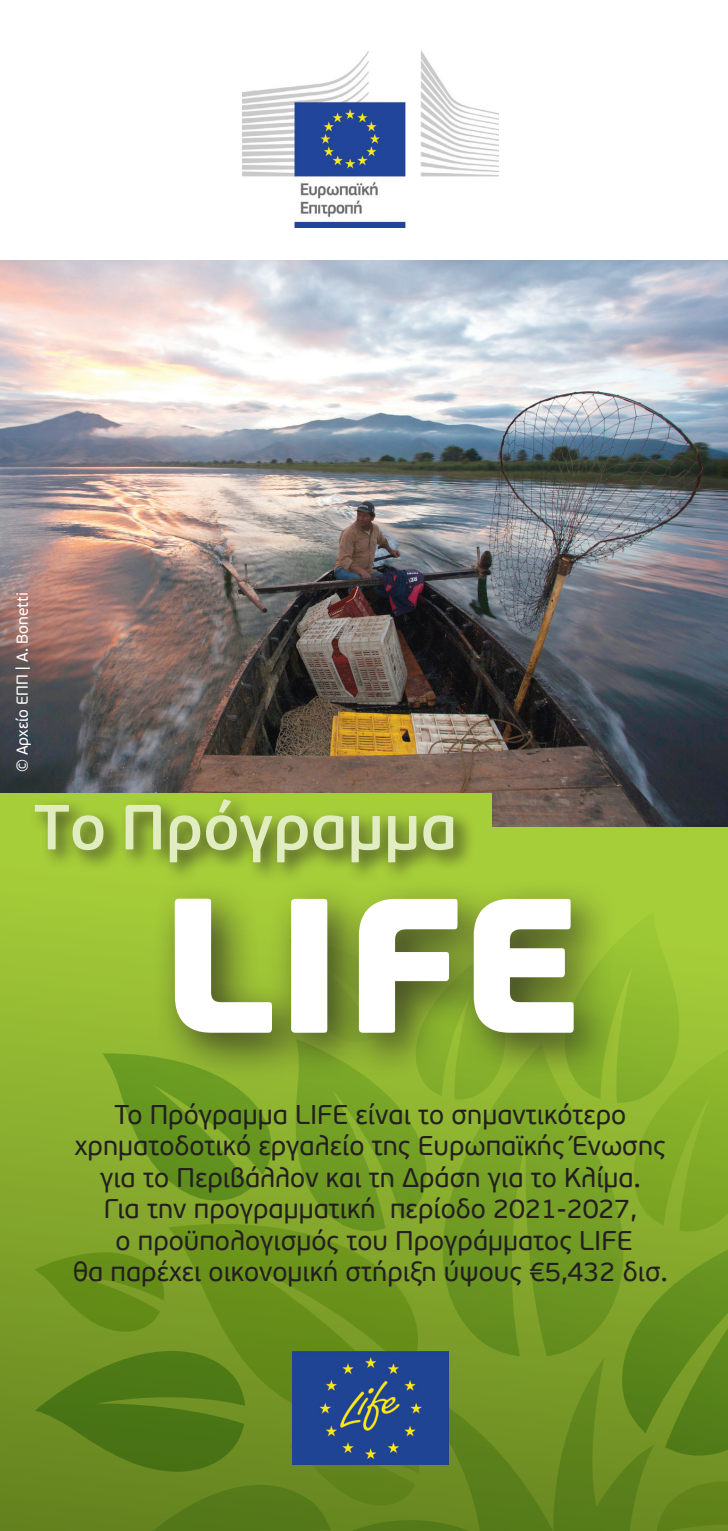
<style>
.page{position:relative;width:728px;height:1531px;background:#fff}
.page>*{position:absolute;margin:0;border:0;box-sizing:border-box;transform-origin:0 0}
.t1{font:900 191.25px "PF Beau Sans Pro";color:#fff}
.t2{font:600 63.68px "PF Beau Sans Pro";color:#e1edc1}
.t3{font:27px/31.5px "PF Beau Sans Pro";color:#231f20;text-align:center}
.t4{font:15.75px "PF Beau Sans Pro";color:#fff}
</style>
<div class="page">
<img style="left:0;top:261px;width:727px;height:566px">
<img style="left:242px;top:50px;width:255px;height:177px">
<div style="left:0;top:827px;width:727px;height:704px;background:linear-gradient(to bottom,#aad23b,#63821f)"></div>
<svg style="left:419px;top:1357px;width:308px;height:174px;background:#688a21"></svg>
<svg style="left:434px;top:1082px;width:129px;height:274px;background:#759d25"></svg>
<svg style="left:563px;top:910px;width:164px;height:546px;background:#7ea628"></svg>
<svg style="left:656px;top:1474px;width:71px;height:57px;background:#65861c"></svg>
<svg style="left:168px;top:1218px;width:251px;height:125px;background:#70971f"></svg>
<svg style="left:102px;top:1052px;width:170px;height:152px;background:#749f25"></svg>
<svg style="left:34px;top:1245px;width:131px;height:88px;background:#6e941f"></svg>
<svg style="left:287px;top:1082px;width:221px;height:150px;background:#7ca529"></svg>
<svg style="left:35px;top:1343px;width:384px;height:188px;background:#5f831d"></svg>
<div style="left:152px;top:877px;width:469px;height:205px;background:#231f20;opacity:.75"></div>
<div style="left:0;top:793px;width:491px;height:62px;background:#a6ce39"></div>
<div style="left:29px;top:793px;width:446px;height:90px;background:#231f20;opacity:.75"></div>
<img style="left:292px;top:1351px;width:156px;height:113px">
<p class="t4" style="left:13px;top:772px;width:182px;rotate:-90deg">© Αρχείο ΕΠΠ | Α. Βοnetti</p>
<h2 class="t2" style="left:34px;top:789px;width:424px">Tο Πρόγραμμα</h2>
<h1 class="t1" style="left:160px;top:842px;width:421px">LIFE</h1>
<p class="t3" style="left:73px;top:1099px;width:595px">Το Πρόγραμμα LIFE είναι το σημαντικότερο χρηματοδοτικό εργαλείο της Ευρωπαϊκής Ένωσης για το Περιβάλλον και τη Δράση για το Κλίμα.<br>Για την προγραμματική περίοδο 2021-2027,<br>ο προϋπολογισμός του Προγράμματος LIFE<br>θα παρέχει οικονομική στήριξη ύψους €5,432 δισ.</p>
</div>
